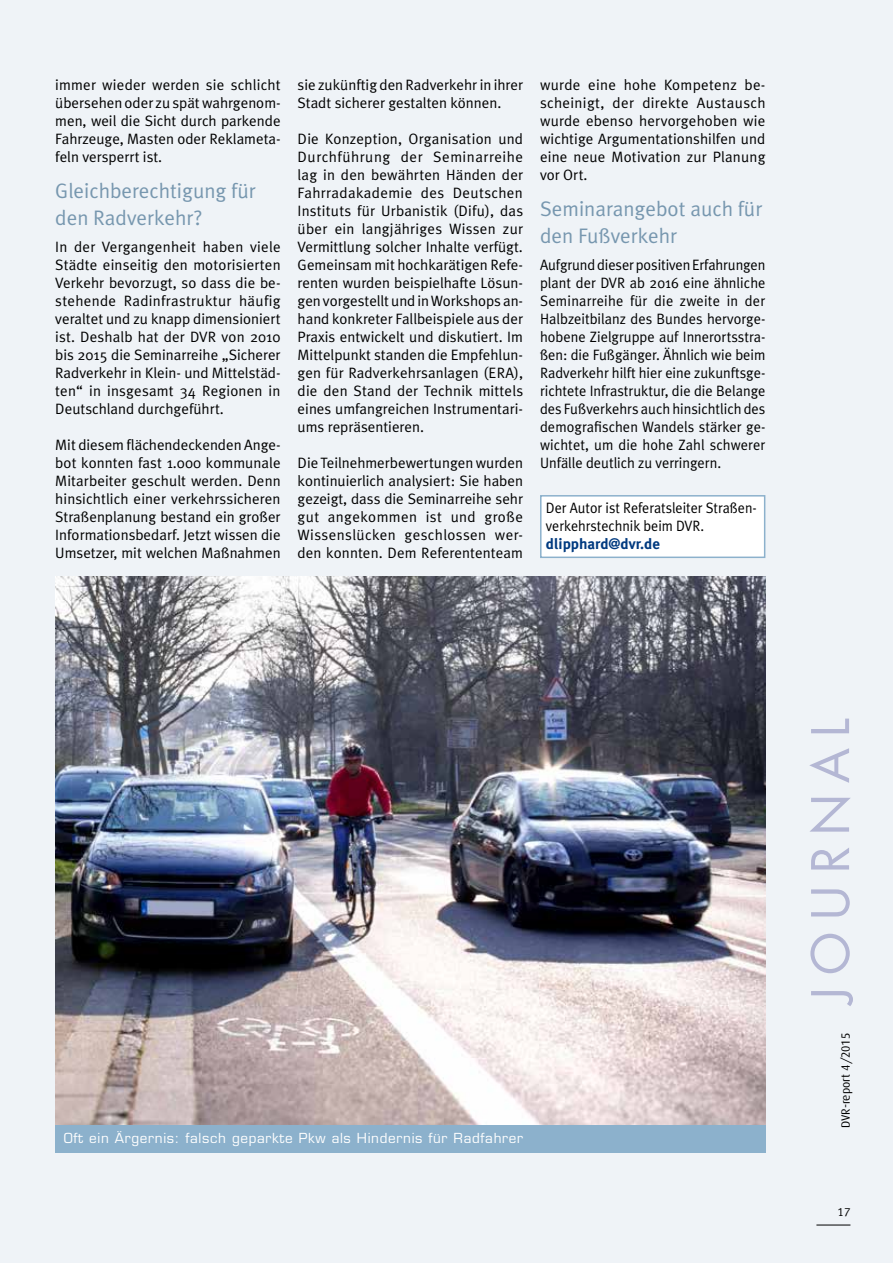
<style>
.page{position:relative;width:893px;height:1263px;background:#eff3f7}
.page>*{position:absolute;margin:0;border:0;box-sizing:border-box;transform-origin:0 0}
.t1{font:57px "Futura T";color:#b4b7d4}
.t2{font:21px/27px "Meta Plus Normal";color:#7797af}
.t3{font:15px/18px "Meta Plus Normal";color:#000;text-align:justify}
.t4{font:15px/18px "Meta Plus Normal";color:#000;text-align:justify;scale:.96 1}
.t5{font:15px/18px "Meta Plus Normal";color:#000;scale:.94 1}
.t6{font:700 15px "Meta Plus";color:#003a80}
.t7{font:13.5px "Eurostile";letter-spacing:.05em;color:#fff}
.t8{font:12px "Dax";color:#000}
.t9{font:12px "Meta Plus Normal Caps";color:#000}
</style>
<div class="page">
<img style="left:55px;top:576px;width:710px;height:549px">
<div style="left:55px;top:1125px;width:710px;height:27px;background:#8cb1cc"></div>
<div style="left:541px;top:496px;width:224px;height:61px;background:#fff"></div>
<div style="left:540px;top:495px;width:225px;height:63px;border:2px solid #8cb1cc"></div>
<hr style="left:816px;top:1225px;width:34px;height:1px;background:#000">
<p class="t3" style="left:55px;top:76px;width:227px">immer wieder werden sie schlicht übersehen oder zu spät wahrgenom&shy;men, weil die Sicht durch parkende Fahrzeuge, Masten oder Reklameta&shy;feln versperrt ist.</p>
<h2 class="t2" style="left:55px;top:177px;width:202px">Gleichberechtigung für den Radverkehr?</h2>
<p class="t3" style="left:55px;top:238px;width:227px">In der Vergangenheit haben viele Städte einseitig den motorisierten Verkehr bevorzugt, so dass die be&shy;stehende Radinfrastruktur häufig veraltet und zu knapp dimensioniert ist. Deshalb hat der DVR von 2010 bis 2015 die Seminarreihe „Sicherer Radverkehr in Klein- und Mittelstäd&shy;ten“ in insgesamt 34 Regionen in Deutschland durchgeführt.</p>
<p class="t3" style="left:55px;top:436px;width:227px">Mit diesem flächendeckenden Ange&shy;bot konnten fast 1.000 kommunale Mitarbeiter geschult werden. Denn hinsichtlich einer verkehrssicheren Straßenplanung bestand ein großer Informationsbedarf. Jetzt wissen die Umsetzer, mit welchen Maßnahmen</p>
<p class="t3" style="left:298px;top:76px;width:227px">sie zukünftig den Radverkehr in ihrer<br>Stadt sicherer gestalten können.</p>
<p class="t3" style="left:298px;top:130px;width:227px">Die Konzeption, Organisation und Durchführung der Seminarreihe lag in den bewährten Händen der Fahrradakademie des Deutschen Instituts für Urbanistik (Difu), das über ein langjähriges Wissen zur Vermittlung solcher Inhalte verfügt.<br>Gemeinsam mit hochkarätigen Refe&shy;renten wurden beispielhafte Lösun&shy;gen vorgestellt und in Workshops an&shy;hand konkreter Fallbeispiele aus der Praxis entwickelt und diskutiert. Im Mittelpunkt standen die Empfehlun&shy;gen für Radverkehrsanlagen (ERA), die den Stand der Technik mittels eines umfangreichen Instrumentari&shy;ums repräsentieren.</p>
<p class="t3" style="left:298px;top:454px;width:227px">Die Teilnehmerbewertungen wurden kontinuierlich analysiert: Sie haben gezeigt, dass die Seminarreihe sehr gut angekommen ist und große Wissenslücken geschlossen wer&shy;den konnten. Dem Referententeam</p>
<p class="t3" style="left:540px;top:76px;width:227px">wurde eine hohe Kompetenz be&shy;scheinigt, der direkte Austausch wurde ebenso hervorgehoben wie wichtige Argumentationshilfen und eine neue Motivation zur Planung vor Ort.</p>
<h2 class="t2" style="left:540px;top:195px;width:224px">Seminarangebot auch für den Fußverkehr</h2>
<p class="t4" style="left:540px;top:256px;width:236px">Aufgrund dieser positiven Erfahrungen plant der DVR ab 2016 eine ähnliche Seminarreihe für die zweite in der Halbzeitbilanz des Bundes hervorge&shy;hobene Zielgruppe auf Innerortsstra&shy;ßen: die Fußgänger. Ähnlich wie beim Radverkehr hilft hier eine zukunftsge&shy;richtete Infrastruktur, die die Belange des Fußverkehrs auch hinsichtlich des demografischen Wandels stärker ge&shy;wichtet, um die hohe Zahl schwerer Unfälle deutlich zu verringern.</p>
<p class="t5" style="left:546px;top:499px;width:224px">Der Autor ist Referatsleiter Straßen&shy;verkehrstechnik beim DVR.</p>
<p class="t6" style="left:546px;top:535px;width:116px">dlipphard@dvr.de</p>
<p class="t7" style="left:64px;top:1130px;width:461px">Oft ein Ärgernis: falsch geparkte Pkw als Hindernis für Radfahrer</p>
<h1 class="t1" style="left:797px;top:1003px;width:282px;rotate:-90deg">JouRnal</h1>
<p class="t8" style="left:839px;top:1128px;width:97px;rotate:-90deg">DVR-report 4/2015</p>
<p class="t9" style="left:838px;top:1204px;width:14px">17</p>
</div>
